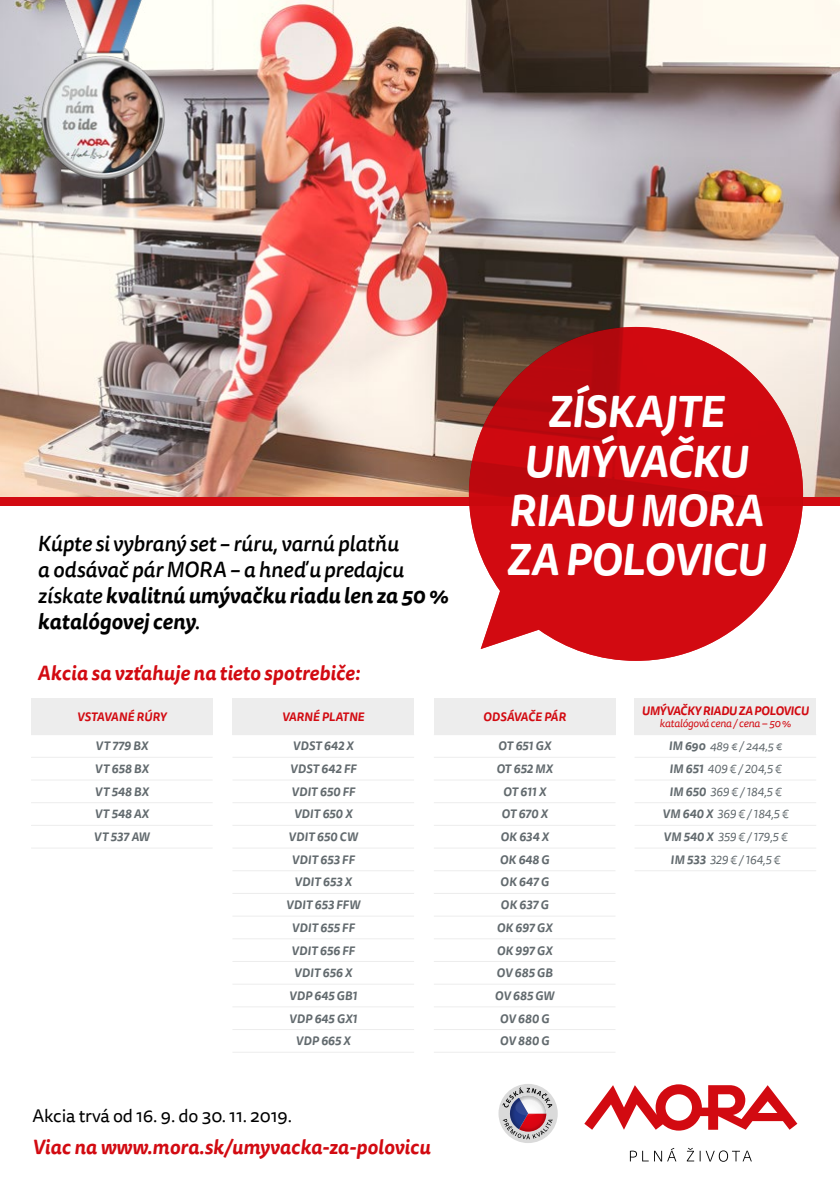
<style>
.page{position:relative;width:840px;height:1191px;background:#fff}
.page>*{position:absolute;margin:0;border:0;box-sizing:border-box;transform-origin:0 0}
.t1{font:italic 700 43.8px/49.4px "Tisa Sans Pro";letter-spacing:-.02em;color:#fff;text-align:center}
.t2{font:italic 500 21.6px/25.8px "Tisa Sans Pro";letter-spacing:-.005em;color:#000}
.t3{font:italic 700 20px "Tisa Sans Pro";color:#d20a11}
.t4{font:18px "Tisa Sans Pro";letter-spacing:-.01em;color:#000}
.t5{font:italic 700 12px/22.6px "Tisa Sans Pro";color:#626a6e;text-align:center}
.t6{font:italic 12px/22.6px "Tisa Sans Pro";color:#626a6e;text-align:center}
.t7{font:italic 700 12px "Tisa Sans Pro";letter-spacing:-.025em;color:#d20a11}
.t8{font:italic 700 12px "Tisa Sans Pro";color:#d20a11}
.t9{font:italic 11px "Tisa Sans Pro";letter-spacing:-.025em;color:#d20a11}
.s1{font-weight:700}
</style>
<div class="page">
<img style="left:0;top:0;width:839px;height:497px">
<div style="left:0;top:497px;width:839px;height:8px;background:#d20a11"></div>
<svg style="left:468px;top:327px;width:334px;height:334px;background:#cd2f33"></svg>
<div style="left:433px;top:698px;width:182px;height:36px;background:#ededed"></div>
<hr style="left:433px;top:734px;width:182px;height:1px;background:#ededed">
<hr style="left:433px;top:757px;width:182px;height:1px;background:#ededed">
<hr style="left:433px;top:779px;width:182px;height:1px;background:#ededed">
<hr style="left:433px;top:802px;width:182px;height:1px;background:#ededed">
<hr style="left:433px;top:825px;width:182px;height:1px;background:#ededed">
<hr style="left:433px;top:847px;width:182px;height:1px;background:#ededed">
<hr style="left:433px;top:870px;width:182px;height:1px;background:#ededed">
<hr style="left:433px;top:893px;width:182px;height:1px;background:#ededed">
<hr style="left:433px;top:915px;width:182px;height:1px;background:#ededed">
<hr style="left:433px;top:938px;width:182px;height:1px;background:#ededed">
<hr style="left:433px;top:961px;width:182px;height:1px;background:#ededed">
<hr style="left:433px;top:983px;width:182px;height:1px;background:#ededed">
<hr style="left:433px;top:1006px;width:182px;height:1px;background:#ededed">
<hr style="left:433px;top:1029px;width:182px;height:1px;background:#ededed">
<hr style="left:433px;top:1052px;width:182px;height:1px;background:#ededed">
<div style="left:634px;top:698px;width:181px;height:36px;background:#ededed"></div>
<hr style="left:634px;top:734px;width:181px;height:1px;background:#ededed">
<hr style="left:634px;top:757px;width:181px;height:1px;background:#ededed">
<hr style="left:634px;top:779px;width:181px;height:1px;background:#ededed">
<hr style="left:634px;top:802px;width:181px;height:1px;background:#ededed">
<hr style="left:634px;top:825px;width:181px;height:1px;background:#ededed">
<hr style="left:634px;top:847px;width:181px;height:1px;background:#ededed">
<hr style="left:634px;top:870px;width:181px;height:1px;background:#ededed">
<div style="left:31px;top:698px;width:181px;height:36px;background:#ededed"></div>
<hr style="left:31px;top:734px;width:181px;height:1px;background:#ededed">
<hr style="left:31px;top:757px;width:181px;height:1px;background:#ededed">
<hr style="left:31px;top:779px;width:181px;height:1px;background:#ededed">
<hr style="left:31px;top:802px;width:181px;height:1px;background:#ededed">
<hr style="left:31px;top:825px;width:181px;height:1px;background:#ededed">
<hr style="left:31px;top:847px;width:181px;height:1px;background:#ededed">
<div style="left:232px;top:698px;width:182px;height:36px;background:#ededed"></div>
<hr style="left:232px;top:734px;width:182px;height:1px;background:#ededed">
<hr style="left:232px;top:757px;width:182px;height:1px;background:#ededed">
<hr style="left:232px;top:779px;width:182px;height:1px;background:#ededed">
<hr style="left:232px;top:802px;width:182px;height:1px;background:#ededed">
<hr style="left:232px;top:825px;width:182px;height:1px;background:#ededed">
<hr style="left:232px;top:847px;width:182px;height:1px;background:#ededed">
<hr style="left:232px;top:870px;width:182px;height:1px;background:#ededed">
<hr style="left:232px;top:893px;width:182px;height:1px;background:#ededed">
<hr style="left:232px;top:915px;width:182px;height:1px;background:#ededed">
<hr style="left:232px;top:938px;width:182px;height:1px;background:#ededed">
<hr style="left:232px;top:961px;width:182px;height:1px;background:#ededed">
<hr style="left:232px;top:983px;width:182px;height:1px;background:#ededed">
<hr style="left:232px;top:1006px;width:182px;height:1px;background:#ededed">
<hr style="left:232px;top:1029px;width:182px;height:1px;background:#ededed">
<hr style="left:232px;top:1052px;width:182px;height:1px;background:#ededed">
<img style="left:34px;top:0;width:138px;height:178px">
<div style="left:498px;top:1083px;width:59px;height:60px;background:#dadada;border-radius:50%"></div>
<svg style="left:502px;top:1087px;width:50px;height:52px"></svg>
<svg style="left:509px;top:1095px;width:37px;height:36px"></svg>
<svg style="left:515px;top:1098px;width:25px;height:17px"></svg>
<svg style="left:584px;top:1084px;width:212px;height:46px"></svg>
<svg style="left:629px;top:1148px;width:47px;height:13px"></svg>
<svg style="left:686px;top:1147px;width:7px;height:14px"></svg>
<svg style="left:699px;top:1150px;width:52px;height:11px"></svg>
<h2 class="t2" style="left:38px;top:531px;width:412px">Kúpte si vybraný set – rúru, varnú platňu<br>a odsávač pár MORA – a hneď u predajcu získate <span class="s1">kvalitnú umývačku riadu len za 50 % katalógovej ceny</span>.</h2>
<h3 class="t3" style="left:38px;top:658px;width:324px">Akcia sa vzťahuje na tieto spotrebiče:</h3>
<p class="t7" style="left:77px;top:708px;width:91px">VSTAVANÉ RÚRY</p>
<p class="t5" style="left:94px;top:735px;width:57px;text-align:left">VT 779 BX<br>VT 658 BX<br>VT 548 BX<br>VT 548 AX<br>VT 537 AW</p>
<p class="t8" style="left:282px;top:708px;width:84px">VARNÉ PLATNE</p>
<p class="t5" style="left:286px;top:735px;width:76px">VDST 642 X<br>VDST 642 FF<br>VDIT 650 FF<br>VDIT 650 X<br>VDIT 650 CW<br>VDIT 653 FF<br>VDIT 653 X<br>VDIT 653 FFW<br>VDIT 655 FF<br>VDIT 656 FF<br>VDIT 656 X<br>VDP 645 GB1<br>VDP 645 GX1<br>VDP 665 X</p>
<h3 class="t4" style="left:33px;top:1103px;width:261px">Akcia trvá od 16. 9. do 30. 11. 2019.</h3>
<h3 class="t3" style="left:33px;top:1132px;width:399px">Viac na www.mora.sk/umyvacka-za-polovicu</h3>
<h1 class="t1" style="left:505px;top:387px;width:262px">ZÍSKAJTE<br>UMÝVAČKU<br>RIADU MORA<br>ZA POLOVICU</h1>
<p class="t8" style="left:483px;top:708px;width:84px">ODSÁVAČE PÁR</p>
<p class="t5" style="left:494px;top:735px;width:61px">OT 651 GX<br>OT 652 MX<br>OT 611 X<br>OT 670 X<br>OK 634 X<br>OK 648 G<br>OK 647 G<br>OK 637 G<br>OK 697 GX<br>OK 997 GX<br>OV 685 GB<br>OV 685 GW<br>OV 680 G<br>OV 880 G</p>
<p class="t7" style="left:641px;top:702px;width:169px">UMÝVAČKY RIADU ZA POLOVICU</p>
<p class="t9" style="left:659px;top:715px;width:133px">katalógová cena / cena − 50 %</p>
<p class="t6" style="left:662px;top:735px;width:127px"><span class="s1">IM 690</span> 489 € / 244,5 €<br><span class="s1">IM 651</span> 409 € / 204,5 €<br><span class="s1">IM 650</span> 369 € / 184,5 €<br><span class="s1">VM 640 X</span> 369 € / 184,5 €<br><span class="s1">VM 540 X</span> 359 € / 179,5 €<br><span class="s1">IM 533</span> 329 € / 164,5 €</p>
</div>
